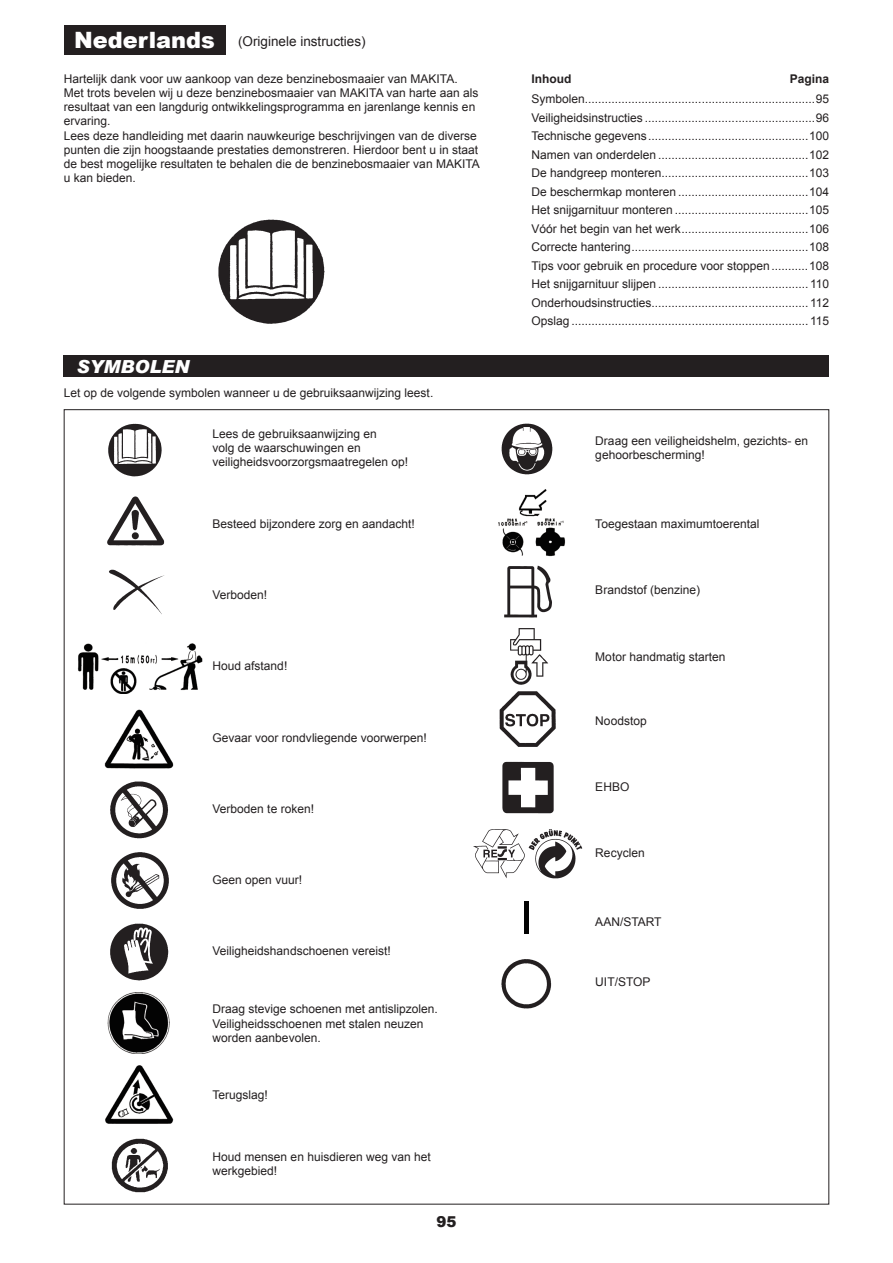
<style>
.page{position:relative;width:893px;height:1263px;background:#fff}
.page>*{position:absolute;margin:0;border:0;box-sizing:border-box;transform-origin:0 0}
.t1{font:italic 900 18px "Arial";color:#fff}
.t2{font:900 15px "Arial";color:#231f20}
.t3{font:13.5px "Arial";color:#231f20}
.t4{font:12px/14.2px "Arial";color:#231f20}
.t5{font:700 12px "Arial";color:#231f20}
.s1{font-weight:900;font-size:22.5px;color:#fff}
</style>
<div class="page">
<img style="left:218px;top:219px;width:107px;height:105px">
<img style="left:501px;top:424px;width:52px;height:51px">
<img style="left:498px;top:489px;width:68px;height:67px">
<img style="left:504px;top:565px;width:48px;height:53px">
<img style="left:510px;top:628px;width:38px;height:57px">
<img style="left:499px;top:691px;width:57px;height:56px">
<img style="left:502px;top:761px;width:52px;height:53px">
<img style="left:528px;top:829px;width:55px;height:50px">
<img style="left:473px;top:829px;width:52px;height:50px">
<img style="left:111px;top:1138px;width:57px;height:55px">
<img style="left:105px;top:1065px;width:69px;height:59px">
<img style="left:110px;top:923px;width:59px;height:58px">
<img style="left:111px;top:852px;width:58px;height:57px">
<img style="left:110px;top:781px;width:58px;height:58px">
<img style="left:104px;top:709px;width:70px;height:60px">
<img style="left:77px;top:643px;width:126px;height:51px">
<img style="left:109px;top:570px;width:55px;height:44px">
<img style="left:107px;top:496px;width:57px;height:50px">
<img style="left:108px;top:423px;width:54px;height:54px">
<div style="left:64px;top:355px;width:765px;height:21px;background:#231f20"></div>
<img style="left:501px;top:959px;width:51px;height:50px">
<hr style="left:525px;top:902px;width:4px;height:32px;background:#030303">
<img style="left:107px;top:992px;width:63px;height:62px">
<div style="left:64px;top:26px;width:161px;height:29px;background:#231f20"></div>
<p class="t3" style="left:74px;top:33px;width:293px"><span class="s1">Nederlands</span> (Originele instructies)</p>
<p class="t4" style="left:64px;top:71px;width:418px">Hartelijk dank voor uw aankoop van deze benzinebosmaaier van MAKITA.<br>Met trots bevelen wij u deze benzinebosmaaier van MAKITA van harte aan als resultaat van een langdurig ontwikkelingsprogramma en jarenlange kennis en ervaring.<br>Lees deze handleiding met daarin nauwkeurige beschrijvingen van de diverse punten die zijn hoogstaande prestaties demonstreren. Hierdoor bent u in staat de best mogelijke resultaten te behalen die de benzinebosmaaier van MAKITA u kan bieden.</p>
<h1 class="t1" style="left:77px;top:356px;width:114px">SYMBOLEN</h1>
<p class="t4" style="left:64px;top:386px;width:371px">Let op de volgende symbolen wanneer u de gebruiksaanwijzing leest.</p>
<p class="t4" style="left:213px;top:426px;width:197px">Lees de gebruiksaanwijzing en<br>volg de waarschuwingen en veiligheidsvoorzorgsmaatregelen op!</p>
<p class="t4" style="left:213px;top:517px;width:204px">Besteed bijzondere zorg en aandacht!</p>
<p class="t4" style="left:213px;top:588px;width:56px">Verboden!</p>
<p class="t4" style="left:213px;top:659px;width:76px">Houd afstand!</p>
<p class="t4" style="left:213px;top:730px;width:216px">Gevaar voor rondvliegende voorwerpen!</p>
<p class="t4" style="left:213px;top:801px;width:103px">Verboden te roken!</p>
<p class="t4" style="left:213px;top:873px;width:91px">Geen open vuur!</p>
<p class="t4" style="left:213px;top:944px;width:180px">Veiligheidshandschoenen vereist!</p>
<p class="t4" style="left:213px;top:1002px;width:227px">Draag stevige schoenen met antislipzolen.<br>Veiligheidsschoenen met stalen neuzen worden aanbevolen.</p>
<p class="t4" style="left:213px;top:1087px;width:57px">Terugslag!</p>
<p class="t4" style="left:213px;top:1150px;width:220px">Houd mensen en huisdieren weg van het werkgebied!</p>
<p class="t2" style="left:436px;top:1210px;width:22px">95</p>
<p class="t5" style="left:531px;top:70px;width:41px">Inhoud</p>
<p class="t5" style="left:790px;top:70px;width:41px">Pagina</p>
<p class="t4" style="left:531px;top:90px;width:299px;line-height:18.5px;text-align:justify">Symbolen.....................................................................95<br>Veiligheidsinstructies ...................................................96<br>Technische gegevens................................................100<br>Namen van onderdelen .............................................102<br>De handgreep monteren............................................103<br>De beschermkap monteren .......................................104<br>Het snijgarnituur monteren ........................................105<br>Vóór het begin van het werk......................................106<br>Correcte hantering.....................................................108<br>Tips voor gebruik en procedure voor stoppen ...........108<br>Het snijgarnituur slijpen ............................................. 110<br>Onderhoudsinstructies............................................... 112<br>Opslag .......................................................................115</p>
<p class="t4" style="left:595px;top:434px;width:214px">Draag een veiligheidshelm, gezichts- en gehoorbescherming!</p>
<p class="t4" style="left:595px;top:517px;width:166px">Toegestaan maximumtoerental</p>
<p class="t4" style="left:595px;top:583px;width:106px">Brandstof (benzine)</p>
<p class="t4" style="left:595px;top:649px;width:132px">Motor handmatig starten</p>
<p class="t4" style="left:595px;top:713px;width:53px">Noodstop</p>
<p class="t4" style="left:595px;top:779px;width:36px">EHBO</p>
<p class="t4" style="left:595px;top:845px;width:51px">Recyclen</p>
<p class="t4" style="left:595px;top:914px;width:68px">AAN/START</p>
<p class="t4" style="left:595px;top:975px;width:57px">UIT/STOP</p>
</div>
